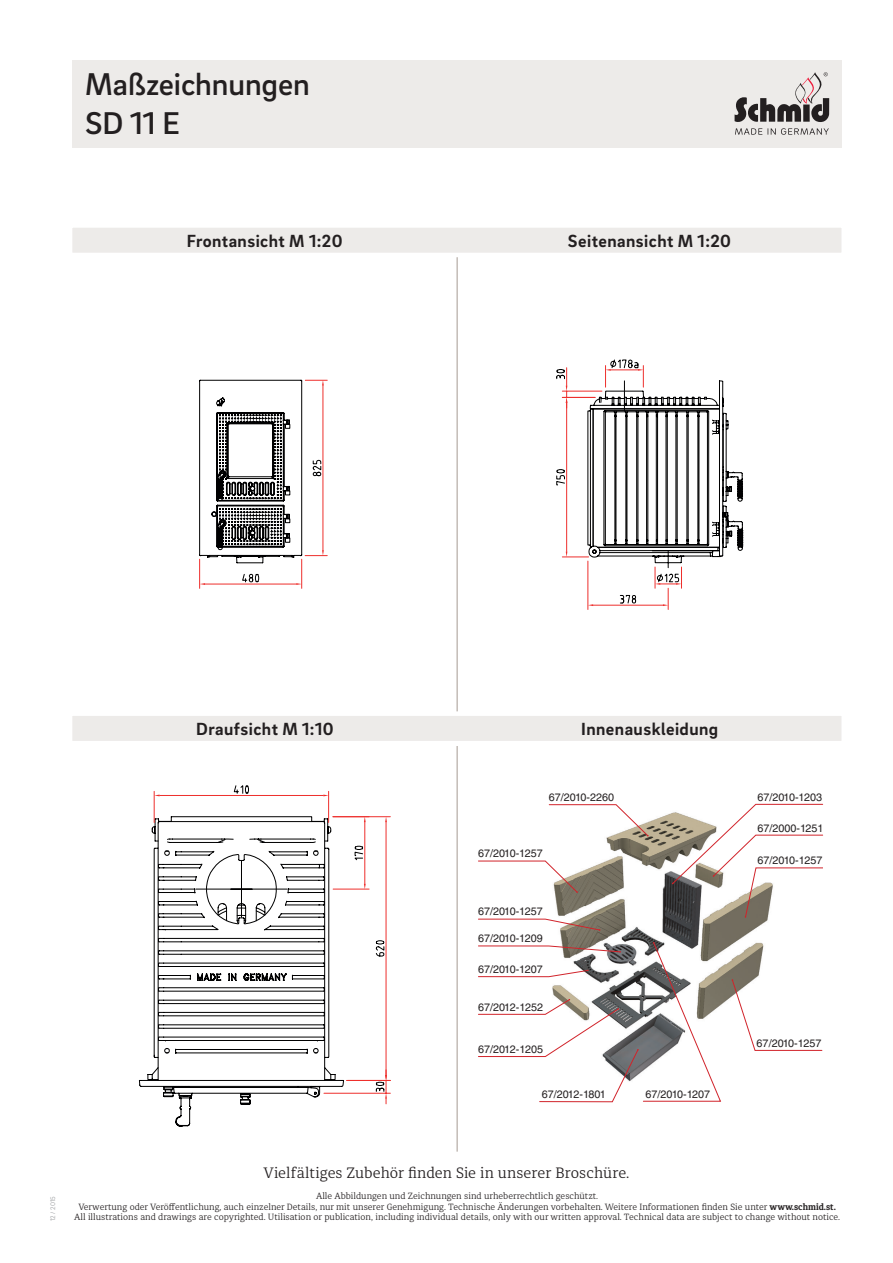
<style>
.page{position:relative;width:893px;height:1263px;background:#fff}
.page>*{position:absolute;margin:0;border:0;box-sizing:border-box;transform-origin:0 0}
.t1{font:500 32.25px/38.7px "Brix Sans";letter-spacing:-.005em;color:#231f20}
.t2{font:700 18px "Brix Sans";letter-spacing:.025em;color:#231f20}
.t3{font:300 15px "Diaria Pro";color:#231f20}
.t4{font:10.8px "Helvetica LT Std";color:#231f20}
.t5{font:10.8px "Helvetica LT Std";letter-spacing:-.04em;color:#231f20}
.t6{font:300 9px/10.8px "Diaria Pro";color:#231f20;text-align:center}
.t7{font:300 6.75px "Brix Sans";color:#939598}
.s1{font-weight:700}
</style>
<div class="page">
<div style="left:68px;top:223px;width:778px;height:34px;background:#edebe9;border:4px solid #fff"></div>
<hr style="left:457px;top:257px;width:1px;height:454px;background:#a59a92">
<div style="left:68px;top:711px;width:778px;height:34px;background:#edebe9;border:4px solid #fff"></div>
<div style="left:72px;top:60px;width:770px;height:87px;background:#edebe9"></div>
<svg style="left:735px;top:72px;width:94px;height:50px"></svg>
<svg style="left:735px;top:128px;width:94px;height:7px"></svg>
<hr style="left:457px;top:746px;width:1px;height:405px;background:#a59a92">
<img style="left:506px;top:803px;width:301px;height:202px">
<svg style="left:549px;top:804px;width:100px;height:32px"></svg>
<svg style="left:478px;top:861px;width:100px;height:32px"></svg>
<svg style="left:732px;top:979px;width:90px;height:72px"></svg>
<svg style="left:478px;top:919px;width:122px;height:12px"></svg>
<svg style="left:672px;top:804px;width:151px;height:114px"></svg>
<svg style="left:478px;top:942px;width:243px;height:160px"></svg>
<svg style="left:199px;top:379px;width:128px;height:209px"></svg>
<svg style="left:556px;top:359px;width:187px;height:250px"></svg>
<svg style="left:151px;top:816px;width:185px;height:22px"></svg>
<svg style="left:139px;top:838px;width:205px;height:289px"></svg>
<svg style="left:157px;top:820px;width:169px;height:261px"></svg>
<hr style="left:160px;top:795px;width:163px;height:1px;background:#ee2f2c">
<hr style="left:328px;top:791px;width:1px;height:31px;background:#ee2f2c">
<hr style="left:154px;top:791px;width:1px;height:31px;background:#ee2f2c">
<svg style="left:233px;top:785px;width:16px;height:9px"></svg>
<hr style="left:364px;top:822px;width:1px;height:62px;background:#ee2f2c">
<hr style="left:333px;top:889px;width:36px;height:1px;background:#ee2f2c">
<svg style="left:354px;top:845px;width:10px;height:16px"></svg>
<hr style="left:386px;top:822px;width:1px;height:253px;background:#ee2f2c">
<hr style="left:346px;top:1080px;width:44px;height:1px;background:#ee2f2c">
<hr style="left:333px;top:816px;width:57px;height:1px;background:#ee2f2c">
<svg style="left:375px;top:940px;width:10px;height:17px"></svg>
<hr style="left:324px;top:1093px;width:66px;height:1px;background:#ee2f2c">
<svg style="left:375px;top:1070px;width:12px;height:34px"></svg>
<h1 class="t1" style="left:85px;top:64px;width:226px">Maßzeichnungen<br>SD 11 E</h1>
<h2 class="t2" style="left:187px;top:229px;width:157px">Frontansicht M 1:20</h2>
<h2 class="t2" style="left:568px;top:229px;width:165px">Seitenansicht M 1:20</h2>
<h2 class="t2" style="left:196px;top:717px;width:139px">Draufsicht M 1:10</h2>
<h2 class="t2" style="left:581px;top:717px;width:138px">Innenauskleidung</h2>
<p class="t4" style="left:549px;top:791px;width:67px">67/2010-2260</p>
<p class="t4" style="left:478px;top:847px;width:66px">67/2010-1257</p>
<p class="t4" style="left:478px;top:905px;width:66px">67/2010-1257</p>
<p class="t4" style="left:478px;top:932px;width:66px">67/2010-1209</p>
<p class="t4" style="left:478px;top:963px;width:66px">67/2010-1207</p>
<p class="t4" style="left:478px;top:1000px;width:66px">67/2012-1252</p>
<p class="t4" style="left:478px;top:1043px;width:66px">67/2012-1205</p>
<p class="t5" style="left:542px;top:1088px;width:66px">67/2012-1801</p>
<p class="t4" style="left:645px;top:1087px;width:66px">67/2010-1207</p>
<p class="t4" style="left:757px;top:791px;width:66px">67/2010-1203</p>
<p class="t4" style="left:757px;top:822px;width:68px">67/2000-1251</p>
<p class="t4" style="left:758px;top:854px;width:66px">67/2010-1257</p>
<p class="t4" style="left:757px;top:1037px;width:66px">67/2010-1257</p>
<p class="t7" style="left:49px;top:1221px;width:27px;rotate:-90deg">12 / 2015</p>
<h3 class="t3" style="left:263px;top:1164px;width:368px">Vielfältiges Zubehör finden Sie in unserer Broschüre.</h3>
<p class="t6" style="left:78px;top:1190px;width:759px">Alle Abbildungen und Zeichnungen sind urheberrechtlich geschützt.<br>Verwertung oder Veröffentlichung, auch einzelner Details, nur mit unserer Genehmigung. Technische Änderungen vorbehalten. Weitere Informationen finden Sie unter <span class="s1">www.schmid.st.</span></p>
<p class="t6" style="left:74px;top:1212px;width:767px">All illustrations and drawings are copyrighted. Utilisation or publication, including individual details, only with our written approval. Technical data are subject to change without notice.</p>
</div>
